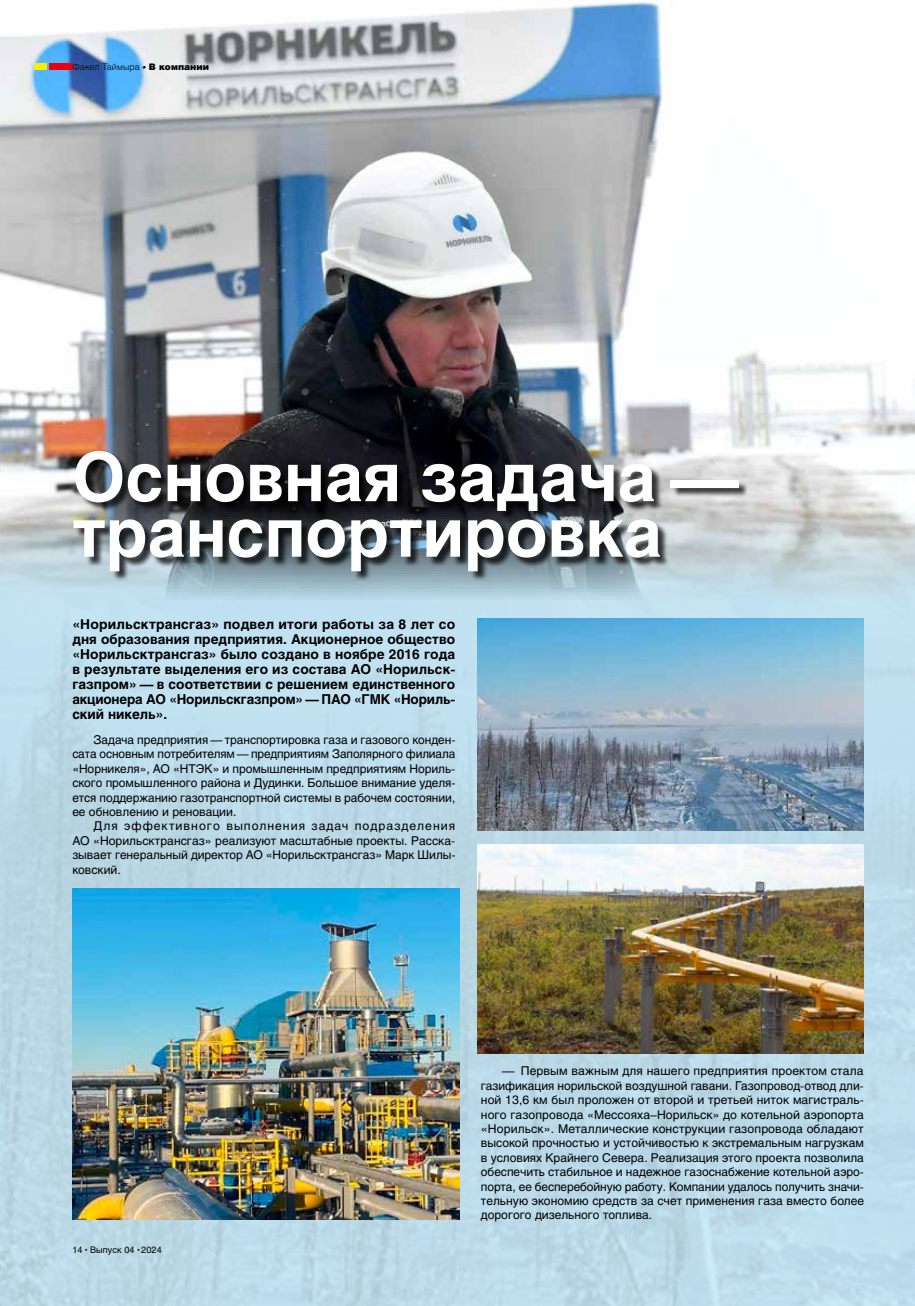
<style>
.page{position:relative;width:915px;height:1306px;background:#fff}
.page>*{position:absolute;margin:0;border:0;box-sizing:border-box;transform-origin:0 0}
.t1{font:700 67.5px/55.5px "Helios C";color:#fff}
.t2{font:700 13.5px/15px "Helios C";letter-spacing:-.01em;color:#000;text-align:justify}
.t3{font:12px/14.4px "Helios C";color:#000;text-align:justify}
.t4{font:9px "Helios Light C";letter-spacing:.01em;color:#000}
.t5{font:9px "Helios C";letter-spacing:.01em;color:#000}
.s1{font-style:italic;font-size:7.5px}
.s2{font-family:"Helios Black C"}
.s3{font-size:6px}
</style>
<div class="page">
<img style="left:0;top:600px;width:914px;height:705px">
<img style="left:72px;top:888px;width:387px;height:331px">
<img style="left:477px;top:618px;width:386px;height:212px">
<img style="left:477px;top:844px;width:386px;height:209px">
<img style="left:0;top:0;width:914px;height:600px">
<div style="left:75px;top:452px;width:673px;height:129px;background:#000;opacity:.75"></div>
<div style="left:49px;top:64px;width:23px;height:6px;background:#e7000e"></div>
<div style="left:34px;top:64px;width:13px;height:6px;background:#ffed00"></div>
<p class="t4" style="left:72px;top:61px;width:138px">Факел Таймыра <span class="s1">•</span> <span class="s2">В компании</span></p>
<h1 class="t1" style="left:72px;top:449px;width:667px">Основная задача — транспортировка</h1>
<p class="t2" style="left:72px;top:616px;width:384px">«Норильсктрансгаз» подвел итоги работы за 8 лет со дня образования предприятия. Акционерное общество «Норильсктрансгаз» было создано в ноябре 2016 года в результате выделения его из состава АО «Норильск&shy;газпром» — в соответствии с решением единственного акционера АО «Норильскгазпром» — ПАО «ГМК «Нориль&shy;ский никель».</p>
<p class="t3" style="left:72px;top:732px;width:384px;text-indent:21px">Задача предприятия — транспортировка газа и газового конден&shy;сата основным потребителям — предприятиям Заполярного филиала «Норникеля», АО «НТЭК» и промышленным предприятиям Нориль&shy;ского промышленного района и Дудинки. Большое внимание уделя&shy;ется поддержанию газотранспортной системы в рабочем состоянии, ее обновлению и реновации.</p>
<p class="t3" style="left:72px;top:818px;width:384px;text-indent:21px">Для эффективного выполнения задач подразделения АО «Норильсктрансгаз» реализуют масштабные проекты. Расска&shy;зывает генеральный директор АО «Норильсктрансгаз» Марк Шилы&shy;ковский.</p>
<p class="t5" style="left:72px;top:1244px;width:91px">14 <span class="s3">•</span> Выпуск 04 <span class="s3">•</span> 2024</p>
<p class="t3" style="left:480px;top:1063px;width:384px;text-indent:21px">— Первым важным для нашего предприятия проектом стала газификация норильской воздушной гавани. Газопровод-отвод дли&shy;ной 13,6 км был проложен от второй и третьей ниток магистраль&shy;ного газопровода «Мессояха–Норильск» до котельной аэропорта «Норильск». Металлические конструкции газопровода обладают высокой прочностью и устойчивостью к экстремальным нагрузкам в условиях Крайнего Севера. Реализация этого проекта позволила обеспечить стабильное и надежное газоснабжение котельной аэро&shy;порта, ее бесперебойную работу. Компании удалось получить значи&shy;тельную экономию средств за счет применения газа вместо более дорогого дизельного топлива.</p>
</div>
